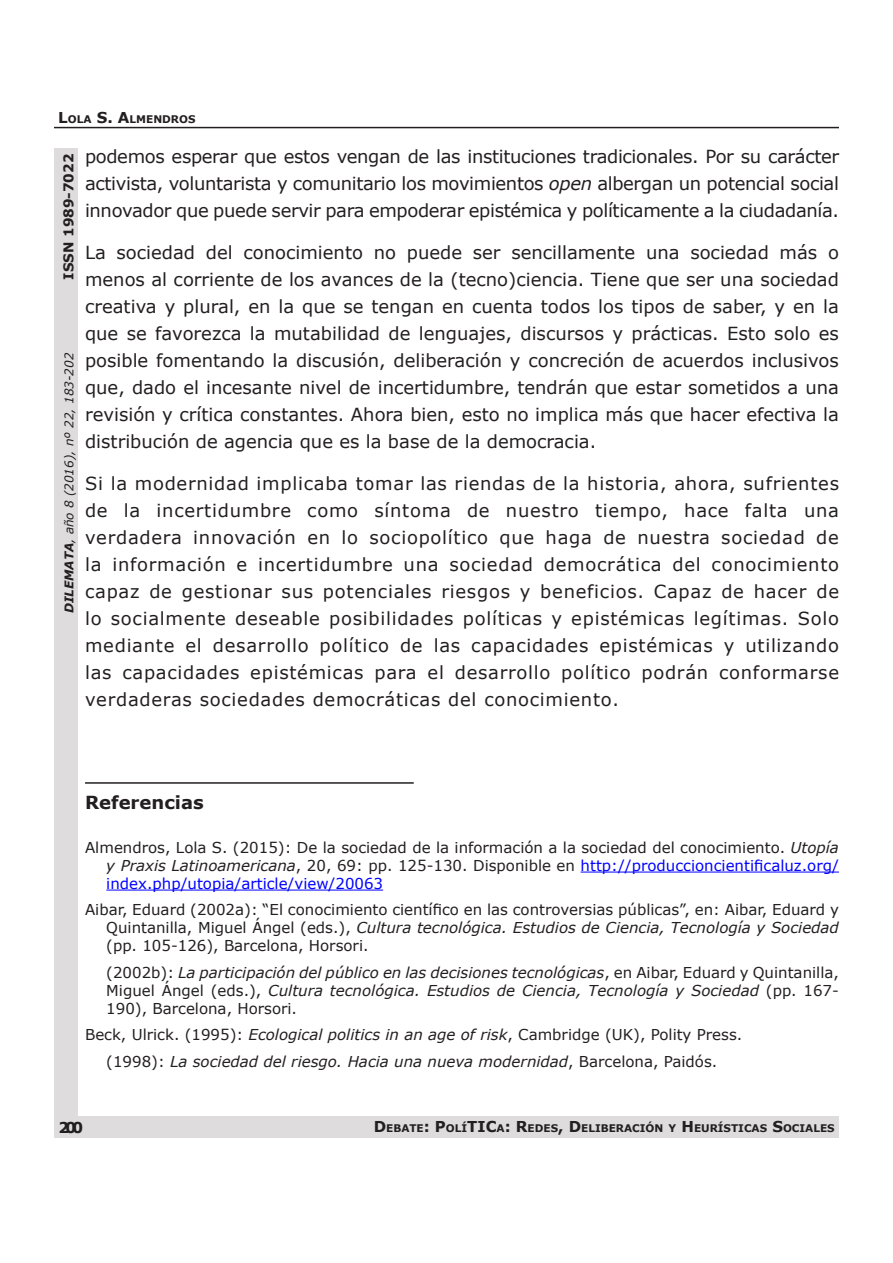
<style>
.page{position:relative;width:893px;height:1263px;background:#fff}
.page>*{position:absolute;margin:0;border:0;box-sizing:border-box;transform-origin:0 0}
.t1{font:18px/27px "Verdana";color:#231f20;text-align:justify}
.Bibliografía{font:700 18px "Verdana";color:#231f20}
.Referencias{font:15px/18px "Verdana";color:#231f20;text-align:justify}
.Referencias-2{font:italic 15px/18px "Verdana";color:#231f20;text-align:justify}
.t2{font:700 15px "Verdana";color:#231f20}
.t3{font:700 13.5px "Verdana";color:#231f20}
.t4{font:italic 12px "Verdana";color:#231f20}
.t5{font:700 10.5px "Verdana";color:#231f20}
.s1{font-size:15px}
.s2{font-style:italic}
.s3{font-weight:700}
.s4{color:#00f}
.s5{font-style:normal}
</style>
<div class="page">
<div style="left:54px;top:1116px;width:785px;height:21px;background:#dfdcdd"></div>
<div style="left:54px;top:150px;width:24px;height:982px;background:#dfdcdd"></div>
<div style="left:54px;top:149px;width:24px;height:135px;background:#dfdcdd"></div>
<hr style="left:54px;top:127px;width:785px;height:1px;background:#231f20">
<hr style="left:85px;top:782px;width:329px;height:2px;background:#231f20">
<hr style="left:581px;top:872px;width:258px;height:1px;background:#00f">
<hr style="left:106px;top:890px;width:277px;height:1px;background:#00f">
<p class="t5" style="left:58px;top:112px;width:138px"><span class="s1">L</span>OLA <span class="s1">S. A</span>LMENDROS</p>
<p class="t1" style="left:85px;top:142px;width:756px">podemos esperar que estos vengan de las instituciones tradicionales. Por su carácter activista, voluntarista y comunitario los movimientos <span class="s2">open</span> albergan un potencial social innovador que puede servir para empoderar epistémica y políticamente a la ciudadanía.</p>
<p class="t1" style="left:85px;top:238px;width:755px">La sociedad del conocimiento no puede ser sencillamente una sociedad más o menos al corriente de los avances de la (tecno)ciencia. Tiene que ser una sociedad creativa y plural, en la que se tengan en cuenta todos los tipos de saber, y en la que se favorezca la mutabilidad de lenguajes, discursos y prácticas. Esto solo es posible fomentando la discusión, deliberación y concreción de acuerdos inclusivos que, dado el incesante nivel de incertidumbre, tendrán que estar sometidos a una revisión y crítica constantes. Ahora bien, esto no implica más que hacer efectiva la distribución de agencia que es la base de la democracia.</p>
<p class="t1" style="left:85px;top:469px;width:756px">Si la modernidad implicaba tomar las riendas de la historia, ahora, sufrientes de la incertidumbre como síntoma de nuestro tiempo, hace falta una verdadera innovación en lo sociopolítico que haga de nuestra sociedad de la información e incertidumbre una sociedad democrática del conocimiento capaz de gestionar sus potenciales riesgos y beneficios. Capaz de hacer de lo socialmente deseable posibilidades políticas y epistémicas legítimas. Solo mediante el desarrollo político de las capacidades epistémicas y utilizando las capacidades epistémicas para el desarrollo político podrán conformarse verdaderas sociedades democráticas del conocimiento.</p>
<p class="t3" style="left:59px;top:280px;width:127px;rotate:-90deg">ISSN 1989-7022</p>
<p class="t4" style="left:61px;top:613px;width:262px;rotate:-90deg"><span class="s3">DILEMATA</span>, año 8 (2016), nº 22, 183-202</p>
<p class="Bibliografía" style="left:85px;top:790px;width:120px">Referencias</p>
<p class="Referencias" style="left:106px;top:838px;width:734px;text-indent:-21px">Almendros, Lola S. (2015): De la sociedad de la información a la sociedad del conocimiento. <span class="s2">Utopía y Praxis Latinoamericana</span>, 20, 69: pp. 125-130. Disponible en <span class="s4">http://produccioncientificaluz.org/ index.php/utopia/article/view/20063</span></p>
<p class="Referencias" style="left:106px;top:901px;width:734px;text-indent:-21px">Aibar, Eduard (2002a): “El conocimiento científico en las controversias públicas”, en: Aibar, Eduard y Quintanilla, Miguel Ángel (eds.), <span class="s2">Cultura tecnológica. Estudios de Ciencia, Tecnología y Sociedad </span>(pp. 105-126), Barcelona, Horsori.</p>
<p class="Referencias-2" style="left:106px;top:963px;width:734px"><span class="s5">(2002b):</span> La participación del público en las decisiones tecnológicas<span class="s5">, en Aibar, Eduard y Quintanilla, Miguel Ángel (eds.),</span> Cultura tecnológica. Estudios de Ciencia, Tecnología y Sociedad <span class="s5">(pp. 167- 190), Barcelona, Horsori.</span></p>
<p class="Referencias" style="left:85px;top:1026px;width:659px">Beck, Ulrick. (1995): <span class="s2">Ecological politics in an age of risk</span>, Cambridge (UK), Polity Press.</p>
<p class="Referencias-2" style="left:106px;top:1052px;width:613px"><span class="s5">(1998):</span> La sociedad del riesgo. Hacia una nueva modernidad<span class="s5">, Barcelona, Paidós.</span></p>
<p class="t2" style="left:58px;top:1117px;width:26px">200</p>
<p class="t5" style="left:374px;top:1121px;width:462px"><span class="s1">D</span>EBATE<span class="s1">: P</span>OLÍ<span class="s1">TIC</span>A<span class="s1">: R</span>EDES<span class="s1">, D</span>ELIBERACIÓN Y <span class="s1">H</span>EURÍSTICAS <span class="s1">S</span>OCIALES</p>
</div>
